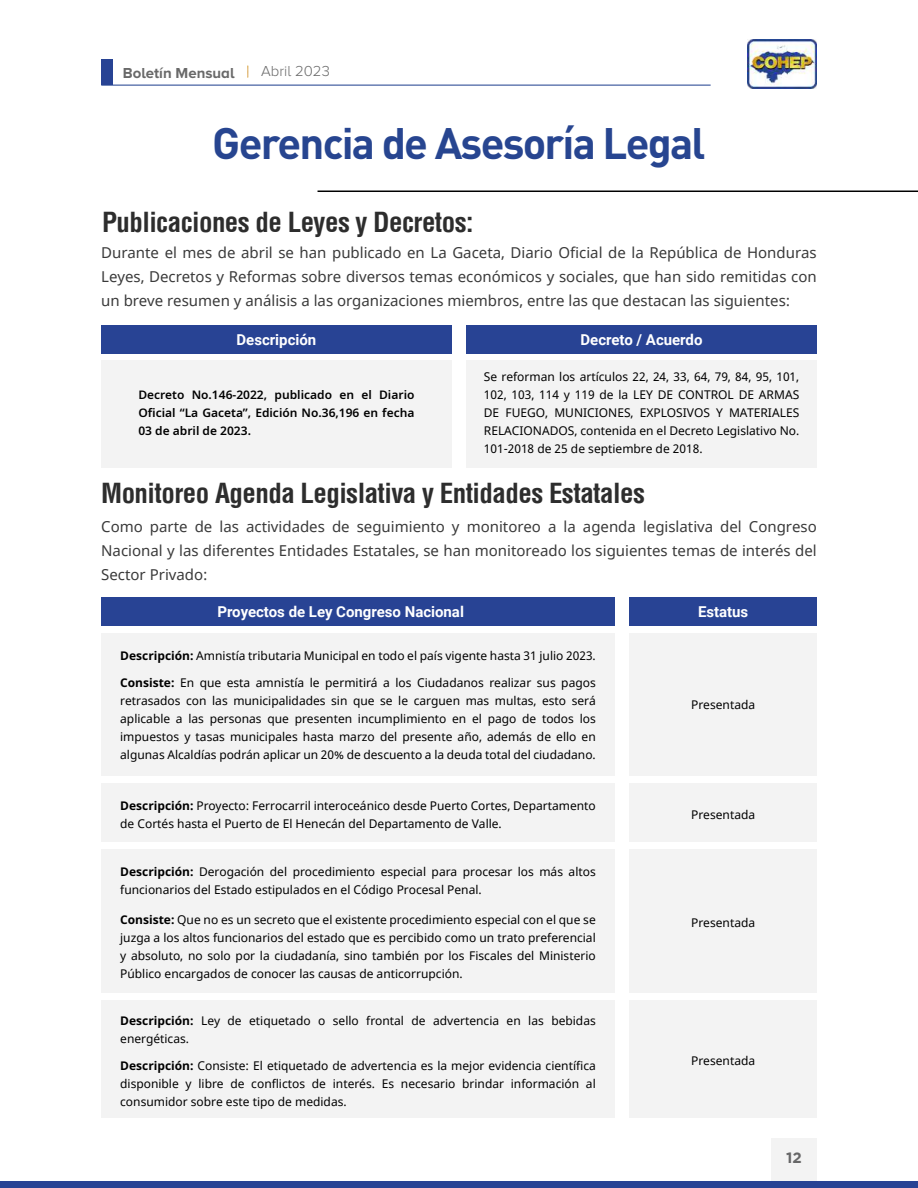
<style>
.page{position:relative;width:918px;height:1188px;background:#fff}
.page>*{position:absolute;margin:0;border:0;box-sizing:border-box;transform-origin:0 0}
.t1{font:700 43.5px "DIN Pro";letter-spacing:-.04em;color:#274590}
.t2{font:700 condensed 27px "Switzerland";letter-spacing:-.02em;color:#2d2d2d}
.t3{font:15px/24px "Noto Sans";color:#3a3a3a;text-align:justify}
.t4{font:700 15px "Roboto";color:#fff}
.t5{font:700 15px "Proxima Nova A";color:#696969}
.t6{font:300 15px "Proxima Nova A";color:#696969}
.t7{font:700 15px "Gotham";color:#676768}
.t8{font:12px/18px "Noto Sans";color:#000;text-align:justify}
.t9{font:600 12px/18px "Noto Sans";color:#000;text-align:justify}
.s1{font-weight:700}
</style>
<div class="page">
<img style="left:747px;top:39px;width:70px;height:50px">
<div style="left:771px;top:1138px;width:46px;height:43px;background:#f3f3f3"></div>
<div style="left:101px;top:60px;width:12px;height:25px;background:#284394"></div>
<hr style="left:101px;top:85px;width:610px;height:1px;background:#264592">
<div style="left:0;top:1181px;width:918px;height:7px;background:#284394"></div>
<hr style="left:318px;top:191px;width:600px;height:1px;background:#000">
<div style="left:101px;top:325px;width:351px;height:28px;background:#284394"></div>
<div style="left:466px;top:325px;width:351px;height:28px;background:#284394"></div>
<div style="left:101px;top:360px;width:351px;height:108px;background:#f3f3f3"></div>
<div style="left:466px;top:360px;width:351px;height:108px;background:#f3f3f3"></div>
<div style="left:101px;top:598px;width:514px;height:28px;background:#284394"></div>
<div style="left:630px;top:598px;width:187px;height:28px;background:#284394"></div>
<div style="left:101px;top:633px;width:514px;height:143px;background:#f3f3f3"></div>
<div style="left:630px;top:633px;width:187px;height:143px;background:#f3f3f3"></div>
<div style="left:101px;top:783px;width:514px;height:59px;background:#f3f3f3"></div>
<div style="left:101px;top:1000px;width:514px;height:118px;background:#f3f3f3"></div>
<div style="left:630px;top:783px;width:187px;height:59px;background:#f3f3f3"></div>
<div style="left:630px;top:1000px;width:187px;height:118px;background:#f3f3f3"></div>
<div style="left:101px;top:849px;width:514px;height:144px;background:#f3f3f3"></div>
<div style="left:630px;top:849px;width:187px;height:144px;background:#f3f3f3"></div>
<p class="t5" style="left:123px;top:64px;width:113px">Boletín Mensual</p>
<p class="t6" style="left:261px;top:63px;width:70px">Abril 2023</p>
<h1 class="t1" style="left:212px;top:107px;width:495px">Gerencia de Asesoría Legal</h1>
<h2 class="t2" style="left:102px;top:206px;width:373px">Publicaciones de Leyes y Decretos:</h2>
<p class="t3" style="left:101px;top:241px;width:717px">Durante el mes de abril se han publicado en La Gaceta, Diario Oficial de la República de Honduras Leyes, Decretos y Reformas sobre diversos temas económicos y sociales, que han sido remitidas con un breve resumen y análisis a las organizaciones miembros, entre las que destacan las siguientes:</p>
<p class="t4" style="left:237px;top:329px;width:81px">Descripción</p>
<p class="t4" style="left:581px;top:329px;width:123px">Decreto / Acuerdo</p>
<p class="t8" style="left:484px;top:368px;width:317px">Se reforman los artículos 22, 24, 33, 64, 79, 84, 95, 101, 102, 103, 114 y 119 de la LEY DE CONTROL DE ARMAS DE FUEGO, MUNICIONES, EXPLOSIVOS Y MATERIALES RELACIONADOS, contenida en el Decreto Legislativo No.<br>101-2018 de 25 de septiembre de 2018.</p>
<h2 class="t2" style="left:101px;top:477px;width:545px">Monitoreo Agenda Legislativa y Entidades Estatales</h2>
<p class="t3" style="left:101px;top:515px;width:717px">Como parte de las actividades de seguimiento y monitoreo a la agenda legislativa del Congreso Nacional y las diferentes Entidades Estatales, se han monitoreado los siguientes temas de interés del Sector Privado:</p>
<p class="t4" style="left:217px;top:602px;width:248px">Proyectos de Ley Congreso Nacional</p>
<p class="t4" style="left:698px;top:602px;width:52px">Estatus</p>
<p class="t8" style="left:120px;top:647px;width:477px"><span class="s1">Descripción:</span> Amnistía tributaria Municipal en todo el país vigente hasta 31 julio 2023.</p>
<p class="t8" style="left:120px;top:674px;width:477px"><span class="s1">Consiste:</span> En que esta amnistía le permitirá a los Ciudadanos realizar sus pagos retrasados con las municipalidades sin que se le carguen mas multas, esto será aplicable a las personas que presenten incumplimiento en el pago de todos los impuestos y tasas municipales hasta marzo del presente año, además de ello en algunas Alcaldías podrán aplicar un 20% de descuento a la deuda total del ciudadano.</p>
<p class="t9" style="left:138px;top:386px;width:278px">Decreto No.146-2022, publicado en el Diario Oficial “La Gaceta”, Edición No.36,196 en fecha 03 de abril de 2023.</p>
<p class="t8" style="left:691px;top:697px;width:65px">Presentada</p>
<p class="t8" style="left:120px;top:797px;width:477px"><span class="s1">Descripción:</span> Proyecto: Ferrocarril interoceánico desde Puerto Cortes, Departamento de Cortés hasta el Puerto de El Henecán del Departamento de Valle.</p>
<p class="t8" style="left:691px;top:806px;width:65px">Presentada</p>
<p class="t8" style="left:120px;top:863px;width:477px"><span class="s1">Descripción:</span> Derogación del procedimiento especial para procesar los más altos funcionarios del Estado estipulados en el Código Procesal Penal.</p>
<p class="t8" style="left:120px;top:911px;width:477px"><span class="s1">Consiste:</span> Que no es un secreto que el existente procedimiento especial con el que se juzga a los altos funcionarios del estado que es percibido como un trato preferencial y absoluto, no solo por la ciudadanía, sino también por los Fiscales del Ministerio Público encargados de conocer las causas de anticorrupción.</p>
<p class="t8" style="left:691px;top:914px;width:65px">Presentada</p>
<p class="t8" style="left:120px;top:1012px;width:477px"><span class="s1">Descripción:</span> Ley de etiquetado o sello frontal de advertencia en las bebidas energéticas.</p>
<p class="t8" style="left:120px;top:1057px;width:477px"><span class="s1">Descripción:</span> Consiste: El etiquetado de advertencia es la mejor evidencia científica disponible y libre de conflictos de interés. Es necesario brindar información al consumidor sobre este tipo de medidas.</p>
<p class="t8" style="left:691px;top:1052px;width:65px">Presentada</p>
<p class="t7" style="left:786px;top:1149px;width:17px">12</p>
</div>
